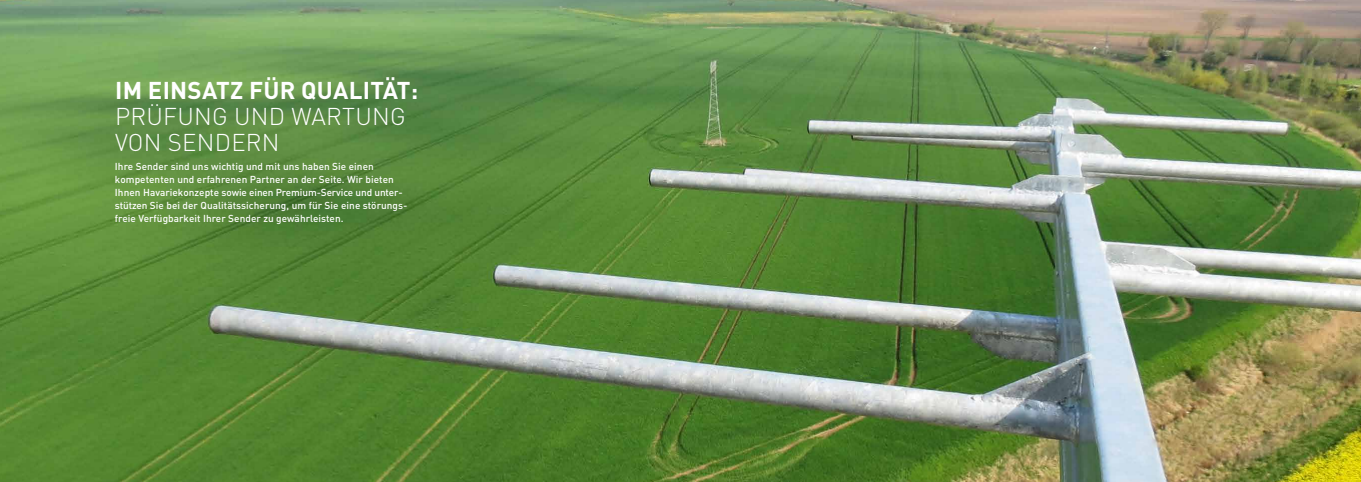
<style>
.page{position:relative;width:1361px;height:482px;background:#fff}
.page>*{position:absolute;margin:0;border:0;box-sizing:border-box;transform-origin:0 0}
.t1{font:300 24px/26px "DIN Pro";letter-spacing:.01em;color:#fff}
.t2{font:700 24px "DIN Pro";letter-spacing:.01em;color:#fff}
.t3{font:500 10px/13px "DIN Pro";letter-spacing:.005em;color:#fff}
</style>
<div class="page">
<img style="left:0;top:0;width:1361px;height:482px">
<h1 class="t2" style="left:115px;top:74px;width:305px">IM EINSATZ FÜR QUALITÄT:</h1>
<h1 class="t1" style="left:115px;top:102px;width:292px">PRÜFUNG UND WARTUNG<br>VON SENDERN</h1>
<p class="t3" style="left:115px;top:160px;width:294px">Ihre Sender sind uns wichtig und mit uns haben Sie einen kompetenten und erfahrenen Partner an der Seite. Wir bieten Ihnen Havariekonzepte sowie einen Premium-Service und unter&shy;stützen Sie bei der Qualitätssicherung, um für Sie eine störungs&shy;freie Verfügbarkeit Ihrer Sender zu gewährleisten.</p>
</div>
